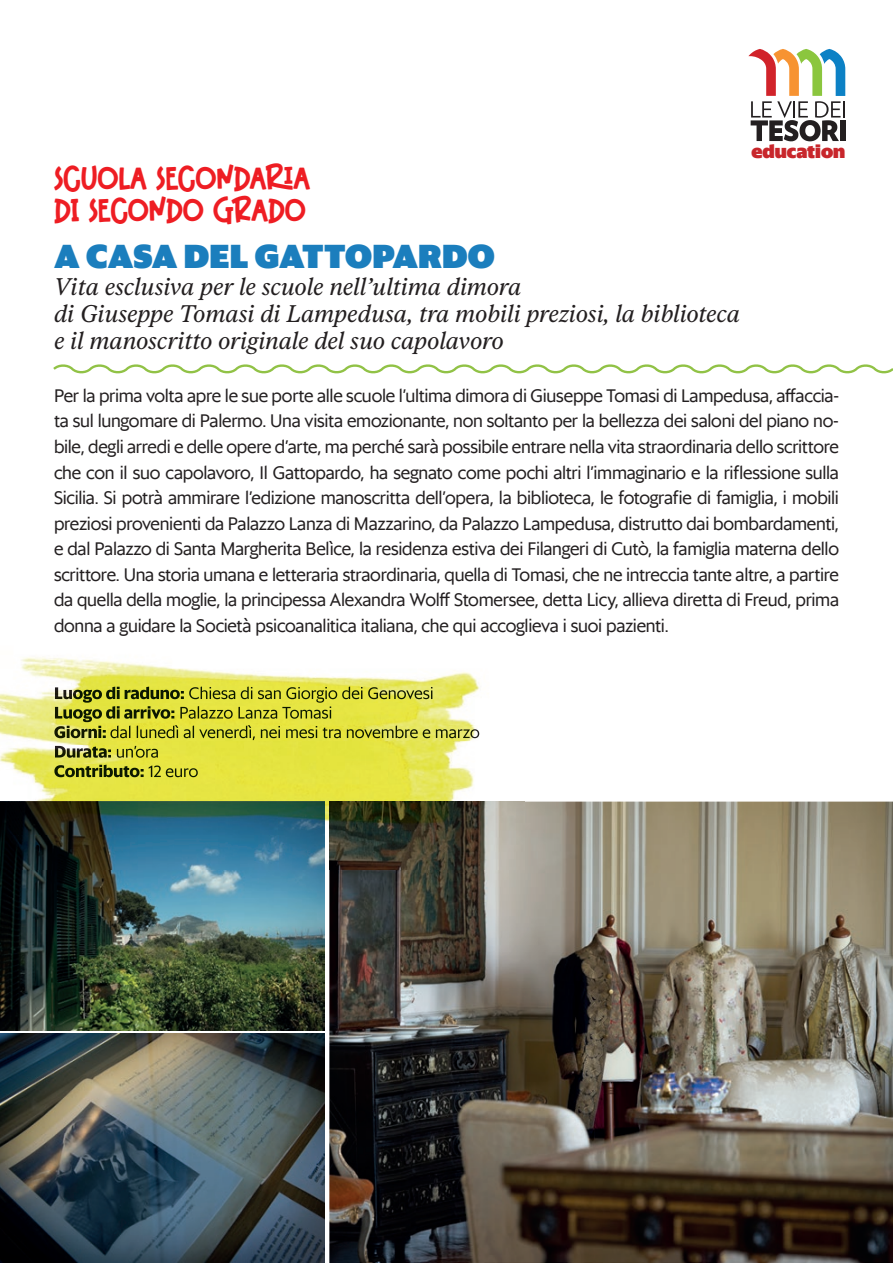
<style>
.page{position:relative;width:893px;height:1263px;background:#fff}
.page>*{position:absolute;margin:0;border:0;box-sizing:border-box;transform-origin:0 0}
.t1{font:33px/31.5px "Birthday Verygood";color:#ee1d23}
.t2{font:900 33px "Sanomat Sans Web";letter-spacing:.005em;color:#1b7ebd}
.t3{font:italic 24px/27px "Ivar Text";letter-spacing:-.005em;color:#231f20}
.t4{font:900 18.45px "Sanomat Sans Web";color:#c8262b}
.t5{font:18px/25.5px "Sanomat Sans Web";letter-spacing:-.02em;color:#231f20;text-align:justify}
</style>
<div class="page">
<svg style="left:748px;top:49px;width:97px;height:92px"></svg>
<div style="left:840px;top:120px;width:5px;height:21px;background:#231f20"></div>
<img style="left:0;top:870px;width:324px;height:161px">
<img style="left:329px;top:801px;width:564px;height:462px">
<img style="left:0;top:1034px;width:324px;height:229px">
<svg style="left:53px;top:364px;width:840px;height:10px"></svg>
<img style="left:0;top:657px;width:480px;height:213px">
<img style="left:55px;top:686px;width:130px;height:17px">
<img style="left:185px;top:686px;width:249px;height:17px">
<img style="left:55px;top:706px;width:119px;height:16px">
<img style="left:175px;top:706px;width:157px;height:13px">
<img style="left:54px;top:726px;width:53px;height:12px">
<img style="left:110px;top:725px;width:369px;height:15px">
<img style="left:55px;top:746px;width:57px;height:12px">
<img style="left:112px;top:746px;width:46px;height:12px">
<img style="left:54px;top:765px;width:90px;height:12px">
<img style="left:144px;top:765px;width:54px;height:12px">
<img style="left:329px;top:801px;width:195px;height:69px">
<p class="t4" style="left:751px;top:137px;width:95px">education</p>
<h1 class="t1" style="left:54px;top:163px;width:257px">SCUOLA SECONDARIA<br>DI SECONDO GRADO</h1>
<h1 class="t2" style="left:54px;top:231px;width:442px">A CASA DEL GATTOPARDO</h1>
<h2 class="t3" style="left:54px;top:274px;width:688px">Vita esclusiva per le scuole nell’ultima dimora<br>di Giuseppe Tomasi di Lampedusa, tra mobili preziosi, la biblioteca e il manoscritto originale del suo capolavoro</h2>
<p class="t5" style="left:54px;top:381px;width:787px">Per la prima volta apre le sue porte alle scuole l’ultima dimora di Giuseppe Tomasi di Lampedusa, affaccia&shy;ta sul lungomare di Palermo. Una visita emozionante, non soltanto per la bellezza dei saloni del piano no&shy;bile, degli arredi e delle opere d’arte, ma perché sarà possibile entrare nella vita straordinaria dello scrittore che con il suo capolavoro, Il Gattopardo, ha segnato come pochi altri l’immaginario e la riflessione sulla Sicilia. Si potrà ammirare l’edizione manoscritta dell’opera, la biblioteca, le fotografie di famiglia, i mobili preziosi provenienti da Palazzo Lanza di Mazzarino, da Palazzo Lampedusa, distrutto dai bombardamenti, e dal Palazzo di Santa Margherita Belìce, la residenza estiva dei Filangeri di Cutò, la famiglia materna dello scrittore. Una storia umana e letteraria straordinaria, quella di Tomasi, che ne intreccia tante altre, a partire da quella della moglie, la principessa Alexandra Wolff Stomersee, detta Licy, allieva diretta di Freud, prima donna a guidare la Società psicoanalitica italiana, che qui accoglieva i suoi pazienti.</p>
</div>
